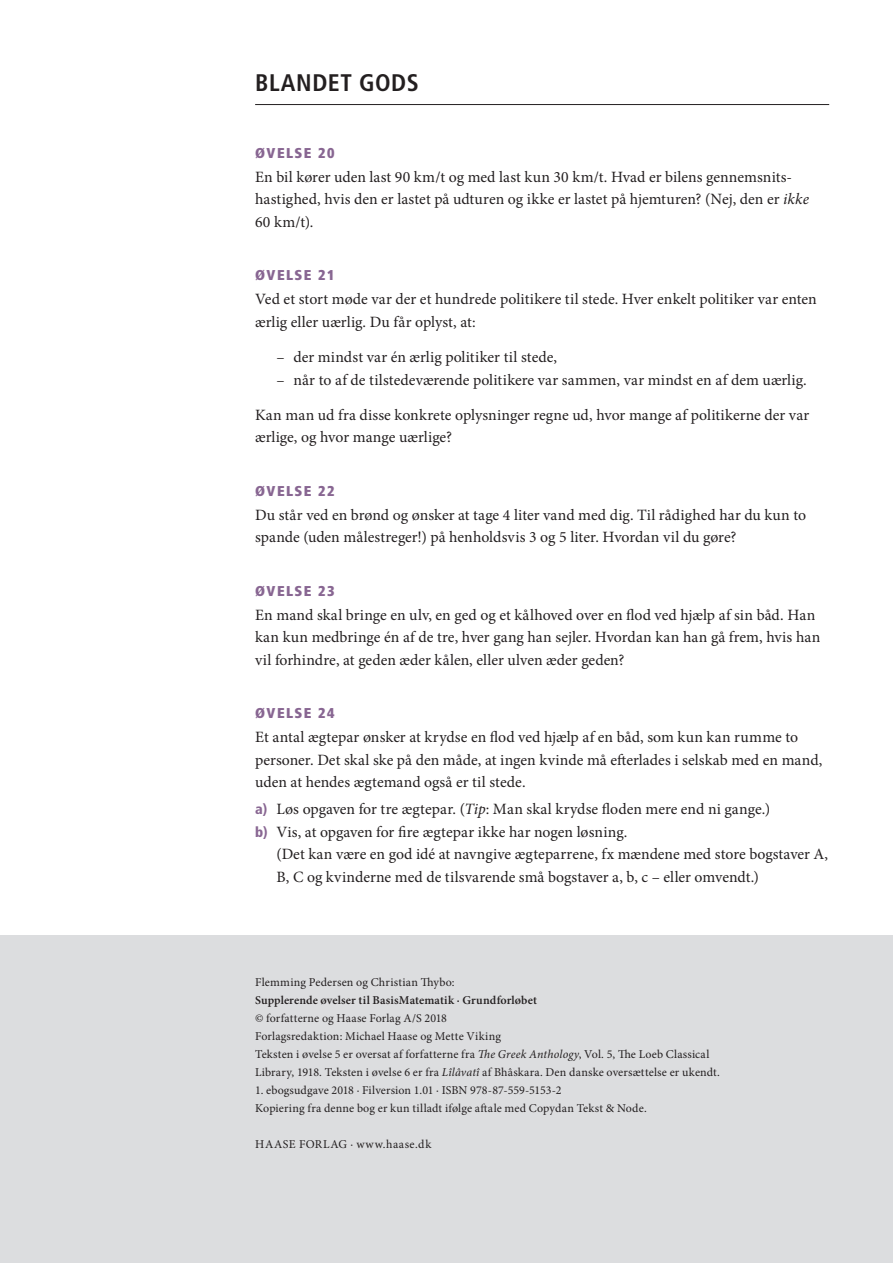
<style>
.page{position:relative;width:893px;height:1263px;background:#fff}
.page>*{position:absolute;margin:0;border:0;box-sizing:border-box;transform-origin:0 0}
._0kapitel{font:700 condensed 24px "Frutiger";letter-spacing:.025em;color:#231f20}
.Normal_med_1_mm_luft{font:15.75px/22.5px "Minion Pro";color:#231f20}
.t1{font:900 condensed 14.25px "Frutiger";letter-spacing:.1em;color:#886692}
.Kolofon{font:12px/18px "Minion Pro";letter-spacing:.01em;color:#231f20}
.Kolofon-2{font:600 12px "Minion Pro";letter-spacing:.01em;color:#231f20}
.Kolofon-3{font:12px "Minion Pro";letter-spacing:.05em;color:#231f20}
.s1{font-style:italic}
.s2{font-family:"Frutiger";font-weight:900;font-stretch:condensed;font-size:14.25px;color:#886692}
</style>
<div class="page">
<div style="left:0;top:935px;width:893px;height:328px;background:#dcdddf"></div>
<hr style="left:255px;top:104px;width:574px;height:1px;background:#231f20">
<p class="_0kapitel" style="left:255px;top:69px;width:165px">BLANDET GODS</p>
<p class="t1" style="left:255px;top:144px;width:81px">ØVELSE 20</p>
<p class="Normal_med_1_mm_luft" style="left:255px;top:166px;width:555px">En bil kører uden last 90 km/t og med last kun 30 km/t. Hvad er bilens gennemsnits&shy;hastighed, hvis den er lastet på udturen og ikke er lastet på hjemturen? (Nej, den er <span class="s1">ikke<br></span>60 km/t).</p>
<p class="t1" style="left:255px;top:266px;width:81px">ØVELSE 21</p>
<p class="Normal_med_1_mm_luft" style="left:255px;top:288px;width:563px">Ved et stort møde var der et hundrede politikere til stede. Hver enkelt politiker var enten ærlig eller uærlig. Du får oplyst, at:</p>
<p class="Normal_med_1_mm_luft" style="left:276px;top:346px;width:282px">– der mindst var én ærlig politiker til stede,</p>
<p class="Normal_med_1_mm_luft" style="left:276px;top:368px;width:532px">– når to af de tilstedeværende politikere var sammen, var mindst en af dem uærlig.</p>
<p class="Normal_med_1_mm_luft" style="left:255px;top:404px;width:556px">Kan man ud fra disse konkrete oplysninger regne ud, hvor mange af politikerne der var ærlige, og hvor mange uærlige?</p>
<p class="t1" style="left:255px;top:482px;width:81px">ØVELSE 22</p>
<p class="Normal_med_1_mm_luft" style="left:255px;top:504px;width:553px">Du står ved en brønd og ønsker at tage 4 liter vand med dig. Til rådighed har du kun to spande (uden målestreger!) på henholdsvis 3 og 5 liter. Hvordan vil du gøre?</p>
<p class="t1" style="left:255px;top:582px;width:81px">ØVELSE 23</p>
<p class="Normal_med_1_mm_luft" style="left:255px;top:604px;width:567px">En mand skal bringe en ulv, en ged og et kålhoved over en flod ved hjælp af sin båd. Han kan kun medbringe én af de tre, hver gang han sejler. Hvordan kan han gå frem, hvis han vil forhindre, at geden æder kålen, eller ulven æder geden?</p>
<p class="t1" style="left:255px;top:704px;width:81px">ØVELSE 24</p>
<p class="Normal_med_1_mm_luft" style="left:255px;top:726px;width:569px">Et antal ægtepar ønsker at krydse en flod ved hjælp af en båd, som kun kan rumme to personer. Det skal ske på den måde, at ingen kvinde må efterlades i selskab med en mand, uden at hendes ægtemand også er til stede.</p>
<p class="Normal_med_1_mm_luft" style="left:255px;top:798px;width:516px"><span class="s2">a)</span> Løs opgaven for tre ægtepar. (<span class="s1">Tip</span>: Man skal krydse floden mere end ni gange.)</p>
<p class="Normal_med_1_mm_luft" style="left:255px;top:820px;width:374px"><span class="s2">b)</span> Vis, at opgaven for fire ægtepar ikke har nogen løsning.</p>
<p class="Normal_med_1_mm_luft" style="left:276px;top:843px;width:553px">(Det kan være en god idé at navngive ægteparrene, fx mændene med store bogstaver A,<br>B, C og kvinderne med de tilsvarende små bogstaver a, b, c – eller omvendt.)</p>
<p class="Kolofon" style="left:255px;top:973px;width:201px">Flemming Pedersen og Christian Thybo:</p>
<p class="Kolofon-2" style="left:255px;top:991px;width:283px">Supplerende øvelser til BasisMatematik · Grundforløbet</p>
<p class="Kolofon" style="left:255px;top:1009px;width:193px">© forfatterne og Haase Forlag A/S 2018</p>
<p class="Kolofon" style="left:255px;top:1027px;width:247px">Forlagsredaktion: Michael Haase og Mette Viking</p>
<p class="Kolofon" style="left:255px;top:1045px;width:466px">Teksten i øvelse 5 er oversat af forfatterne fra <span class="s1">The Greek Anthology</span>, Vol. 5, The Loeb Classical<br>Library, 1918. Teksten i øvelse 6 er fra <span class="s1">Lîlâvatî</span> af Bhâskara. Den danske oversættelse er ukendt.</p>
<p class="Kolofon" style="left:255px;top:1081px;width:308px">1. ebogsudgave 2018 · Filversion 1.01 · ISBN 978-87-559-5153-2</p>
<p class="Kolofon" style="left:255px;top:1099px;width:393px">Kopiering fra denne bog er kun tilladt ifølge aftale med Copydan Tekst &amp; Node.</p>
<p class="Kolofon-3" style="left:255px;top:1136px;width:178px">HAASE FORLAG · www.haase.dk</p>
</div>
